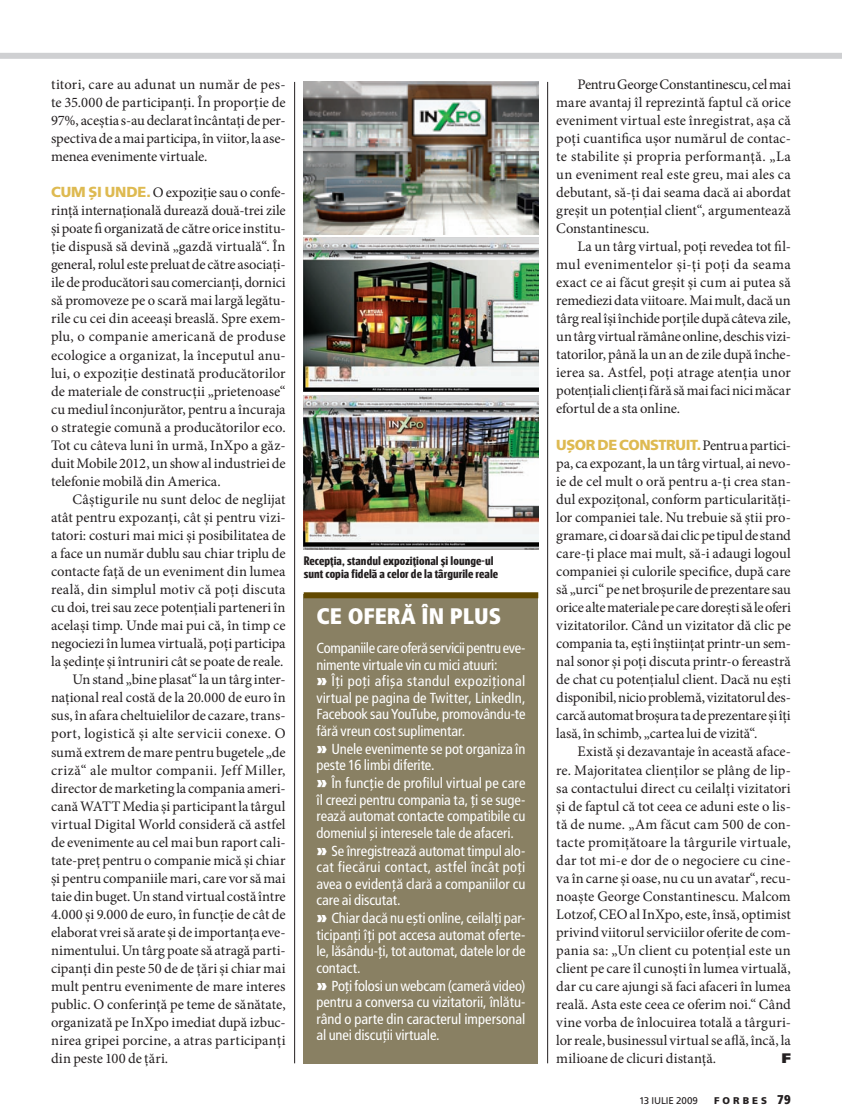
<style>
.page{position:relative;width:842px;height:1114px;background:#fff}
.page>*{position:absolute;margin:0;border:0;box-sizing:border-box;transform-origin:0 0}
.Titlu_caseta_negativ{font:900 condensed 22.5px "Frutiger LT Std";color:#fff}
.Text_serif{font:14.55px/18px "Minion Pro";color:#231f20;text-align:justify}
.Text_intertitlu{font:14.55px/18px "Minion Pro";letter-spacing:-.01em;color:#231f20;text-align:justify}
.Caseta_text_bulet_ne{font:condensed 14.55px/16.5px "Frutiger LT Std";letter-spacing:-.005em;color:#fff;text-align:justify}
.Caseta_text{font:condensed 14.55px/16.5px "Frutiger LT Std";letter-spacing:-.02em;color:#fff}
.Text_intertitlu-2{font:900 14.55px "Frutiger LT Std";color:#deba51}
.Text_serif-2{font:900 13.8px "Frutiger LT Std";color:#231f20}
.Explicatie_foto{font:800 12px/13.5px "Adevarul Golary Red";letter-spacing:.005em;color:#231f20}
.t1{font:9.75px "Frutiger LT Std";letter-spacing:-.005em;color:#231f20}
.t2{font:900 9.75px "Frutiger LT Std";color:#231f20}
.s1{font-family:"Frutiger LT Std";font-weight:900;color:#deba51}
.s2{font-weight:900;font-stretch:normal;font-size:16.5px}
.s3{font-stretch:condensed;font-size:12.75px}
</style>
<div class="page">
<div style="left:0;top:53px;width:841px;height:6px;background:#cfd0d2"></div>
<div style="left:303px;top:594px;width:235px;height:469px;background:#898063"></div>
<div style="left:303px;top:592px;width:235px;height:6px;background:#624900"></div>
<hr style="left:294px;top:82px;width:1px;height:981px;background:#231f20">
<hr style="left:547px;top:82px;width:1px;height:981px;background:#231f20">
<img style="left:303px;top:395px;width:235px;height:154px">
<img style="left:303px;top:237px;width:235px;height:154px">
<img style="left:303px;top:82px;width:235px;height:152px">
<p class="Text_serif" style="left:51px;top:75px;width:236px">titori, care au adunat un număr de pes&shy;te 35.000 de participanţi. În proporţie de 97%, aceştia s-au declarat încântaţi de per&shy;spectiva de a mai participa, în viitor, la ase&shy;menea evenimente virtuale.</p>
<p class="Text_intertitlu-2" style="left:51px;top:183px;width:13px">CUM</p>
<p class="Text_intertitlu-2" style="left:88px;top:183px;width:28px">ŞI UND</p>
<p class="Text_intertitlu" style="left:51px;top:183px;width:236px;text-indent:86px"><span class="s1">E.</span> O expoziţie sau o confe&shy;rinţă internaţională durează două-trei zile şi poate fi organizată de către orice institu&shy;ţie dispusă să devină „gazdă virtuală“. În general, rolul este preluat de către asociaţi&shy;ile de producători sau comercianţi, dornici să promoveze pe o scară mai largă legătu&shy;rile cu cei din aceeaşi breaslă. Spre exem&shy;plu, o companie americană de produse ecologice a organizat, la începutul anu&shy;lui, o expoziţie destinată producătorilor de materiale de construcţii „prietenoase“ cu mediul înconjurător, pentru a încuraja o strategie comună a producătorilor eco.<br>Tot cu câteva luni în urmă, InXpo a găz&shy;duit Mobile 2012, un show al industriei de telefonie mobilă din America.</p>
<p class="Text_serif" style="left:51px;top:490px;width:236px;text-indent:21px">Câştigurile nu sunt deloc de neglijat atât pentru expozanţi, cât şi pentru vizi&shy;tatori: costuri mai mici şi posibilitatea de a face un număr dublu sau chiar triplu de contacte faţă de un eveniment din lumea reală, din simplul motiv că poţi discuta cu doi, trei sau zece potenţiali parteneri în acelaşi timp. Unde mai pui că, în timp ce negociezi în lumea virtuală, poţi participa la şedinţe și întruniri cât se poate de reale.</p>
<p class="Text_serif" style="left:51px;top:670px;width:236px;text-indent:21px">Un stand „bine plasat“ la un târg inter&shy;naţional real costă de la 20.000 de euro în sus, în afara cheltuielilor de cazare, trans&shy;port, logistică şi alte servicii conexe. O sumă extrem de mare pentru bugetele „de criză“ ale multor companii. Jeff Miller, director de marketing la compania ameri&shy;cană WATT Media şi participant la târgul virtual Digital World consideră că astfel de evenimente au cel mai bun raport cali&shy;tate-preţ pentru o companie mică şi chiar şi pentru companiile mari, care vor să mai taie din buget. Un stand virtual costă între 4.000 şi 9.000 de euro, în funcţie de cât de elaborat vrei să arate şi de importanţa eve&shy;nimentului. Un târg poate să atragă parti&shy;cipanţi din peste 50 de de ţări şi chiar mai mult pentru evenimente de mare interes public. O conferinţă pe teme de sănătate, organizată pe InXpo imediat după izbuc&shy;nirea gripei porcine, a atras participanţi din peste 100 de ţări.</p>
<p class="Explicatie_foto" style="left:303px;top:554px;width:196px">Recepţia, standul expoziţional şi lounge-ul sunt copia fidelă a celor de la târgurile reale</p>
<p class="Titlu_caseta_negativ" style="left:316px;top:602px;width:186px">CE OFERĂ ÎN PLUS</p>
<p class="Caseta_text" style="left:316px;top:639px;width:210px">Companiile care oferă servicii pentru eve&shy;nimente virtuale vin cu mici atuuri:</p>
<p class="Caseta_text_bulet_ne" style="left:316px;top:672px;width:210px"><span class="s2">»</span> Îţi poţi afişa standul expoziţional virtual pe pagina de Twitter, LinkedIn, Facebook sau YouTube, promovându-te fără vreun cost suplimentar.</p>
<p class="Caseta_text_bulet_ne" style="left:316px;top:740px;width:210px"><span class="s2">»</span> Unele evenimente se pot organiza în peste 16 limbi diferite.</p>
<p class="Caseta_text_bulet_ne" style="left:316px;top:774px;width:210px"><span class="s2">»</span> În funcţie de profilul virtual pe care îl creezi pentru compania ta, ţi se suge&shy;rează automat contacte compatibile cu domeniul şi interesele tale de afaceri.</p>
<p class="Caseta_text_bulet_ne" style="left:316px;top:842px;width:210px"><span class="s2">»</span> Se înregistrează automat timpul alo&shy;cat fiecărui contact, astfel încât poţi avea o evidenţă clară a companiilor cu care ai discutat.</p>
<p class="Caseta_text_bulet_ne" style="left:316px;top:909px;width:210px"><span class="s2">»</span> Chiar dacă nu eşti online, ceilalţi par&shy;ticipanţi îţi pot accesa automat oferte&shy;le, lăsându-ţi, tot automat, datele lor de contact.</p>
<p class="Caseta_text_bulet_ne" style="left:316px;top:977px;width:210px"><span class="s2">»</span> Poţi folosi un webcam (cameră video) pentru a conversa cu vizitatorii, înlătu&shy;rând o parte din caracterul impersonal al unei discuţii virtuale.</p>
<p class="Text_serif" style="left:556px;top:75px;width:236px;text-indent:21px">Pentru George Constantinescu, cel mai mare avantaj îl reprezintă faptul că orice eveniment virtual este înregistrat, aşa că poţi cuantifica uşor numărul de contac&shy;te stabilite şi propria performanţă. „La un eveniment real este greu, mai ales ca debutant, să-ţi dai seama dacă ai abordat greşit un potenţial client“, argumentează Constantinescu.</p>
<p class="Text_serif" style="left:556px;top:237px;width:236px;text-indent:21px">La un târg virtual, poţi revedea tot fil&shy;mul evenimentelor şi-ţi poţi da seama exact ce ai făcut greşit şi cum ai putea să remediezi data viitoare. Mai mult, dacă un târg real îşi închide porţile după câteva zile, un târg virtual rămâne online, deschis vizi&shy;tatorilor, până la un an de zile după înche&shy;ierea sa. Astfel, poţi atrage atenţia unor potenţiali clienţi fără să mai faci nici măcar efortul de a sta online.</p>
<p class="Text_intertitlu" style="left:556px;top:436px;width:236px"><span class="s1">UŞOR DE CONSTRUIT.</span> Pentru a partici&shy;pa, ca expozant, la un târg virtual, ai nevo&shy;ie de cel mult o oră pentru a-ţi crea stan&shy;dul expoziţonal, conform particularităţi&shy;lor companiei tale. Nu trebuie să ştii pro&shy;gramare, ci doar să dai clic pe tipul de stand care-ţi place mai mult, să-i adaugi logoul companiei şi culorile specifice, după care să „urci“ pe net broşurile de prezentare sau orice alte materiale pe care doreşti să le oferi vizitatorilor. Când un vizitator dă clic pe compania ta, eşti înştiinţat printr-un sem&shy;nal sonor şi poţi discuta printr-o fereastră de chat cu potenţialul client. Dacă nu eşti disponibil, nicio problemă, vizitatorul des&shy;carcă automat broşura ta de prezentare şi îţi lasă, în schimb, „cartea lui de vizită“.</p>
<p class="Text_serif" style="left:556px;top:742px;width:236px;text-indent:21px">Există şi dezavantaje în această aface&shy;re. Majoritatea clienţilor se plâng de lip&shy;sa contactului direct cu ceilalţi vizitatori şi de faptul că tot ceea ce aduni este o lis&shy;tă de nume. „Am făcut cam 500 de con&shy;tacte promiţătoare la târgurile virtuale, dar tot mi-e dor de o negociere cu cine&shy;va în carne şi oase, nu cu un avatar“, recu&shy;noaşte George Constantinescu. Malcom Lotzof, CEO al InXpo, este, însă, optimist privind viitorul serviciilor oferite de com&shy;pania sa: „Un client cu potenţial este un client pe care îl cunoşti în lumea virtuală, dar cu care ajungi să faci afaceri în lumea reală. Asta este ceea ce oferim noi.“ Când vine vorba de înlocuirea totală a târguri&shy;lor reale, businessul virtual se află, încă, la milioane de clicuri distanţă.</p>
<p class="Text_serif-2" style="left:781px;top:1049px;width:11px">F</p>
<p class="t1" style="left:639px;top:1094px;width:60px">13 iulie 2009</p>
<p class="t2" style="left:713px;top:1094px;width:78px">F O R B E S <span class="s3">79</span></p>
</div>
